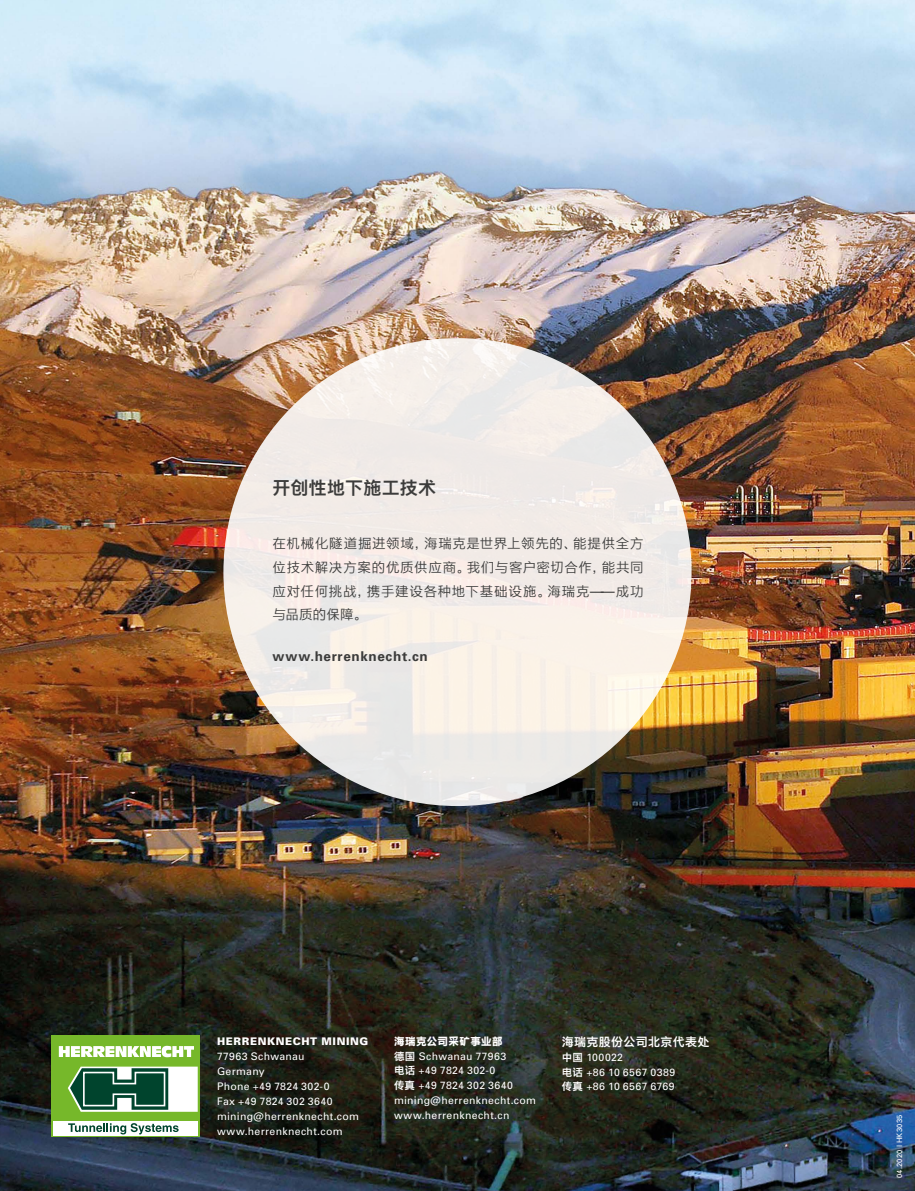
<style>
.page{position:relative;width:915px;height:1191px;background:#fff}
.page>*{position:absolute;margin:0;border:0;box-sizing:border-box;transform-origin:0 0}
.t1{font:18px "M Ying Hei PRC W7";letter-spacing:.015em;color:#3c3c3b}
.t2{font:13.5px/23.9px "M Ying Hei PRC W4";letter-spacing:.05em;color:#3c3c3b;text-align:justify}
.t3{font:700 13.5px "Univers";letter-spacing:.05em;color:#3c3c3b}
.t4{font:12px "M Ying Hei PRC W7";letter-spacing:.025em;color:#fff}
.t5{font:10.5px/14.9px "Univers";letter-spacing:.03em;color:#fff}
.t6{font:900 10.5px "Univers";letter-spacing:.06em;color:#fff}
.t7{font:10.5px "M Ying Hei PRC W8";letter-spacing:.04em;color:#fff}
.t8{font:7.5px "Univers";letter-spacing:.03em;color:#fff}
.s1{font-family:"M Ying Hei PRC W7"}
</style>
<div class="page">
<img style="left:0;top:0;width:914px;height:1191px">
<div style="left:223px;top:338px;width:468px;height:468px;background:#f2ece8;border-radius:50%"></div>
<div style="left:51px;top:1035px;width:149px;height:102px;background:#76b82a"></div>
<div style="left:53px;top:1121px;width:145px;height:14px;background:#fff"></div>
<svg style="left:59px;top:1045px;width:135px;height:12px"></svg>
<svg style="left:68px;top:1066px;width:130px;height:45px;background:#719883"></svg>
<svg style="left:68px;top:1123px;width:110px;height:11px"></svg>
<h1 class="t1" style="left:272px;top:477px;width:165px">开创性地下施工技术</h1>
<p class="t2" style="left:272px;top:531px;width:372px">在机械化隧道掘进领域，海瑞克是世界上领先的、能提供全方位技术解决方案的优质供应商。我们与客户密切合作，能共同应对任何挑战，携手建设各种地下基础设施。海瑞克——成功与品质的保障。</p>
<p class="t3" style="left:272px;top:647px;width:157px">www.herrenknecht.cn</p>
<p class="t6" style="left:217px;top:1035px;width:153px">HERRENKNECHT MINING</p>
<p class="t5" style="left:217px;top:1049px;width:143px">77963 Schwanau<br>Germany<br>Phone +49 7824 302-0<br>Fax +49 7824 302 3640 mining@herrenknecht.com www.herrenknecht.com</p>
<p class="t7" style="left:394px;top:1034px;width:110px">海瑞克公司采矿事业部</p>
<p class="t5" style="left:394px;top:1048px;width:143px"><span class="s1">德国</span> Schwanau 77963<br><span class="s1">电话</span> +49 7824 302-0<br><span class="s1">传真</span> +49 7824 302 3640 mining@herrenknecht.com www.herrenknecht.cn</p>
<p class="t4" style="left:561px;top:1034px;width:149px">海瑞克股份公司北京代表处</p>
<p class="t5" style="left:561px;top:1049px;width:115px"><span class="s1">中国</span> 100022<br><span class="s1">电话</span> +86 10 6567 0389<span class="s1">传真</span> +86 10 6567 6769</p>
<p class="t8" style="left:894px;top:1178px;width:65px;rotate:-90deg">04.2020 I HK3035</p>
</div>
